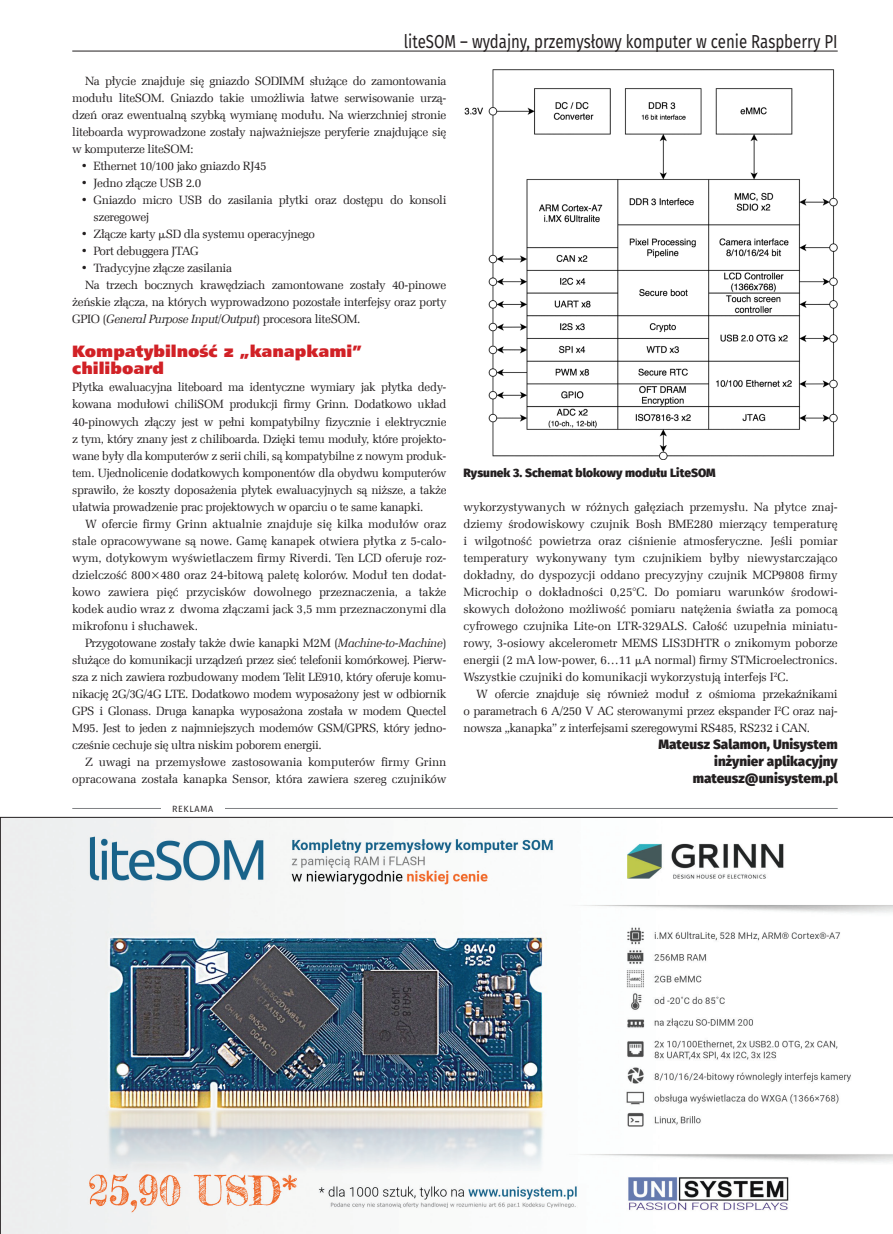
<style>
.page{position:relative;width:893px;height:1234px;background:#fff}
.page>*{position:absolute;margin:0;border:0;box-sizing:border-box;transform-origin:0 0}
.t1{font:18.75px "Fira Sans";color:#231f20;scale:.8 1}
._3_Srodtytul_kurs{font:16.5px/17px "Humnst 777 X Blk EU";color:#d12126}
._0_Autor{font:800 13.5px "Fira Sans";color:#231f20}
._1_Body{font:12px/17px "Zapf Ellipt EU";letter-spacing:-.03em;color:#231f20;text-align:justify}
._1_Body-2{font:12px/17px "Zapf Ellipt EU";letter-spacing:-.01em;color:#231f20;text-align:right}
._4_Podpis{font:800 12px "Fira Sans";color:#231f20}
._1_Body-3{font:9px "Fira Sans";letter-spacing:.075em;color:#231f20}
.s1{font-family:"Math With Greek"}
.s2{font-style:italic}
</style>
<div class="page">
<hr style="left:72px;top:51px;width:766px;height:1px;background:#231f20">
<img style="left:464px;top:69px;width:374px;height:390px">
<hr style="left:72px;top:808px;width:766px;height:1px;background:#808285">
<div style="left:161px;top:799px;width:64px;height:17px;background:#fff"></div>
<img style="left:0;top:816px;width:893px;height:417px">
<p class="t1" style="left:404px;top:28px;width:544px">liteSOM – wydajny, przemysłowy komputer w cenie Raspberry PI</p>
<p class="_1_Body" style="left:72px;top:73px;width:376px;text-indent:13px">Na płycie znajduje się gniazdo SODIMM służące do zamontowania modułu liteSOM. Gniazdo takie umożliwia łatwe serwisowanie urzą&shy;dzeń oraz ewentualną szybką wymianę modułu. Na wierzchniej stronie liteboarda wyprowadzone zostały najważniejsze peryferie znajdujące się w komputerze liteSOM:</p>
<p class="_1_Body" style="left:81px;top:158px;width:188px">• Ethernet 10/100 jako gniazdo RJ45</p>
<p class="_1_Body" style="left:81px;top:175px;width:122px">• Jedno złącze USB 2.0</p>
<p class="_1_Body" style="left:94px;top:192px;width:354px;text-indent:-13px">• Gniazdo micro USB do zasilania płytki oraz dostępu do konsoli szeregowej</p>
<p class="_1_Body" style="left:81px;top:226px;width:236px">• Złącze karty <span class="s1">m</span>SD dla systemu operacyjnego</p>
<p class="_1_Body" style="left:81px;top:243px;width:119px">• Port debuggera JTAG</p>
<p class="_1_Body" style="left:81px;top:260px;width:153px">• Tradycyjne złącze zasilania</p>
<p class="_1_Body" style="left:72px;top:277px;width:376px;text-indent:13px">Na trzech bocznych krawędziach zamontowane zostały 40-pinowe żeńskie złącza, na których wyprowadzono pozostałe interfejsy oraz porty GPIO (<span class="s2">General Purpose Input/Output</span>) procesora liteSOM.</p>
<p class="_3_Srodtytul_kurs" style="left:72px;top:343px;width:291px">Kompatybilność z „kanapkami” chiliboard</p>
<p class="_1_Body" style="left:72px;top:379px;width:376px">Płytka ewaluacyjna liteboard ma identyczne wymiary jak płytka dedy&shy;kowana modułowi chiliSOM produkcji firmy Grinn. Dodatkowo układ 40-pinowych złączy jest w pełni kompatybilny fizycznie i elektrycznie z tym, który znany jest z chiliboarda. Dzięki temu moduły, które projekto&shy;wane były dla komputerów z serii chili, są kompatybilne z nowym produk&shy;tem. Ujednolicenie dodatkowych komponentów dla obydwu komputerów sprawiło, że koszty doposażenia płytek ewaluacyjnych są niższe, a także ułatwia prowadzenie prac projektowych w oparciu o te same kanapki.</p>
<p class="_1_Body" style="left:72px;top:515px;width:376px;text-indent:13px">W ofercie firmy Grinn aktualnie znajduje się kilka modułów oraz stale opracowywane są nowe. Gamę kanapek otwiera płytka z 5-calo&shy;wym, dotykowym wyświetlaczem firmy Riverdi. Ten LCD oferuje roz&shy;dzielczość 800×480 oraz 24-bitową paletę kolorów. Moduł ten dodat&shy;kowo zawiera pięć przycisków dowolnego przeznaczenia, a także kodek audio wraz z dwoma złączami jack 3,5 mm przeznaczonymi dla mikrofonu i słuchawek.</p>
<p class="_1_Body" style="left:72px;top:634px;width:376px;text-indent:13px">Przygotowane zostały także dwie kanapki M2M (<span class="s2">Machine-to-Machine</span>) służące do komunikacji urządzeń przez sieć telefonii komórkowej. Pierw&shy;sza z nich zawiera rozbudowany modem Telit LE910, który oferuje komu&shy;nikację 2G/3G/4G LTE. Dodatkowo modem wyposażony jest w odbiornik GPS i Glonass. Druga kanapka wyposażona została w modem Quectel M95. Jest to jeden z najmniejszych modemów GSM/GPRS, który jedno&shy;cześnie cechuje się ultra niskim poborem energii.</p>
<p class="_1_Body-2" style="left:72px;top:753px;width:376px">Z uwagi na przemysłowe zastosowania komputerów firmy Grinn opracowana została kanapka Sensor, która zawiera szereg czujników</p>
<p class="_4_Podpis" style="left:463px;top:464px;width:254px">Rysunek 3. Schemat blokowy modułu LiteSOM</p>
<p class="_1_Body" style="left:463px;top:498px;width:376px">wykorzystywanych w różnych gałęziach przemysłu. Na płytce znaj&shy;dziemy środowiskowy czujnik Bosh BME280 mierzący temperaturę i wilgotność powietrza oraz ciśnienie atmosferyczne. Jeśli pomiar temperatury wykonywany tym czujnikiem byłby niewystarczająco dokładny, do dyspozycji oddano precyzyjny czujnik MCP9808 firmy Microchip o dokładności 0,25°C. Do pomiaru warunków środowi&shy;skowych dołożono możliwość pomiaru natężenia światła za pomocą cyfrowego czujnika Lite-on LTR-329ALS. Całość uzupełnia miniatu&shy;rowy, 3-osiowy akcelerometr MEMS LIS3DHTR o znikomym poborze energii (2 mA low-power, 6…11 <span class="s1">m</span>A normal) firmy STMicroelectronics.<br>Wszystkie czujniki do komunikacji wykorzystują interfejs I<sup>2</sup>C.</p>
<p class="_1_Body" style="left:463px;top:685px;width:376px;text-indent:13px">W ofercie znajduje się również moduł z ośmioma przekaźnikami o parametrach 6 A/250 V AC sterowanymi przez ekspander I<sup>2</sup>C oraz naj&shy;nowsza „kanapka” z interfejsami szeregowymi RS485, RS232 i CAN.</p>
<p class="_0_Autor" style="left:658px;top:734px;width:181px">Mateusz Salamon, Unisystem</p>
<p class="_0_Autor" style="left:714px;top:751px;width:125px">inżynier aplikacyjny</p>
<p class="_0_Autor" style="left:693px;top:768px;width:147px">mateusz@unisystem.pl</p>
<p class="_1_Body-3" style="left:172px;top:802px;width:43px">REKLAMA</p>
</div>
